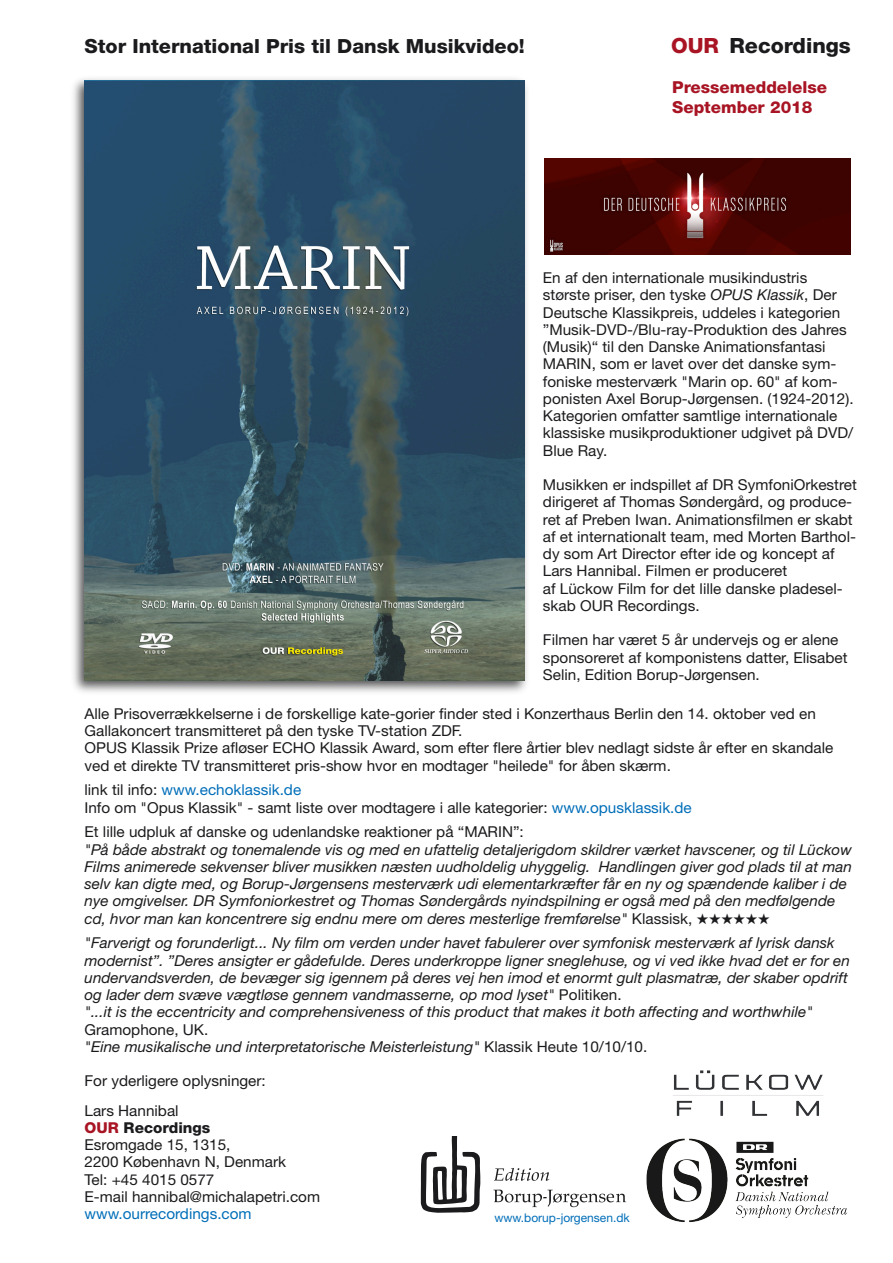
<style>
.page{position:relative;width:893px;height:1263px;background:#fff}
.page>*{position:absolute;margin:0;border:0;box-sizing:border-box;transform-origin:0 0}
.t1{font:800 21px "Helvetica Neue";color:#1b1b1e}
.t2{font:800 19.5px "Helvetica Neue";color:#1b1b1e}
.t3{font:800 16.5px/19.5px "Helvetica Neue";color:#a81423}
.t4{font:15px/17.2px "Helvetica Neue";color:#1b1b1e}
.t5{font:italic 15px/17.2px "Helvetica Neue";color:#1b1b1e}
.t6{font:15px "Helvetica Neue";color:#006eb9}
.t7{font:12px "Helvetica Neue";color:#006eb9}
.s1{color:#a81423}
.s2{font-style:italic}
.s3{color:#006eb9}
.s4{font-style:normal}
.s5{font-weight:800;color:#a81423}
.s6{font-weight:800}
</style>
<div class="page">
<div style="left:70px;top:74px;width:461px;height:622px;background:#1b1b1e;opacity:.75"></div>
<img style="left:85px;top:81px;width:439px;height:600px">
<svg style="left:494px;top:1168px;width:55px;height:13px"></svg>
<svg style="left:493px;top:1189px;width:133px;height:18px"></svg>
<svg style="left:421px;top:1136px;width:59px;height:77px"></svg>
<img style="left:673px;top:1070px;width:150px;height:46px">
<img style="left:646px;top:1138px;width:202px;height:84px">
<img style="left:544px;top:159px;width:306px;height:95px">
<h2 class="t2" style="left:85px;top:34px;width:442px">Stor International Pris til Dansk Musikvideo!</h2>
<h1 class="t1" style="left:671px;top:33px;width:181px"><span class="s1">OUR</span> Recordings</h1>
<p class="t3" style="left:672px;top:78px;width:156px">Pressemeddelelse<br>September 2018</p>
<p class="t4" style="left:543px;top:269px;width:312px">En af den internationale musikindustris største priser, den tyske <span class="s2">OPUS Klassik</span>, Der Deutsche Klassikpreis, uddeles i kategorien ”Musik-DVD-/Blu-ray-Produktion des Jahres (Musik)“ til den Danske Animationsfantasi MARIN, som er lavet over det danske sym&shy;foniske mesterværk "Marin op. 60" af kom&shy;ponisten Axel Borup-Jørgensen. (1924-2012).<br>Kategorien omfatter samtlige internationale klassiske musikproduktioner udgivet på DVD/ Blue Ray.</p>
<p class="t4" style="left:543px;top:476px;width:316px">Musikken er indspillet af DR SymfoniOrkestret dirigeret af Thomas Søndergård, og produce&shy;ret af Preben Iwan. Animationsfilmen er skabt af et internationalt team, med Morten Barthol&shy;dy som Art Director efter ide og koncept af Lars Hannibal. Filmen er produceret<br>af Lückow Film for det lille danske pladesel&shy;skab OUR Recordings.</p>
<p class="t4" style="left:543px;top:631px;width:306px">Filmen har været 5 år undervejs og er alene sponsoreret af komponistens datter, Elisabet<br>Selin, Edition Borup-Jørgensen.</p>
<p class="t4" style="left:85px;top:705px;width:750px">Alle Prisoverrækkelserne i de forskellige kate-gorier finder sted i Konzerthaus Berlin den 14. oktober ved en Gallakoncert transmitteret på den tyske TV-station ZDF.<br>OPUS Klassik Prize afløser ECHO Klassik Award, som efter flere årtier blev nedlagt sidste år efter en skandale ved et direkte TV transmitteret pris-show hvor en modtager "heilede" for åben skærm.</p>
<p class="t4" style="left:85px;top:781px;width:609px">link til info: <span class="s3">www.echoklassik.de<br></span>Info om "Opus Klassik" - samt liste over modtagere i alle kategorier: <span class="s3">www.opusklassik.de</span></p>
<p class="t4" style="left:85px;top:823px;width:441px">Et lille udpluk af danske og udenlandske reaktioner på “MARIN”:</p>
<p class="t5" style="left:85px;top:840px;width:769px">"På både abstrakt og tonemalende vis og med en ufattelig detaljerigdom skildrer værket havscener, og til Lückow Films animerede sekvenser bliver musikken næsten uudholdelig uhyggelig. Handlingen giver god plads til at man selv kan digte med, og Borup-Jørgensens mesterværk udi elementarkræfter får en ny og spændende kaliber i de nye omgivelser. DR Symfoniorkestret og Thomas Søndergårds nyindspilning er også med på den medfølgende cd, hvor man kan koncentrere sig endnu mere om deres mesterlige fremførelse" <span class="s4">Klassisk,</span> ★★★★★★</p>
<p class="t5" style="left:85px;top:934px;width:767px">"Farverigt og forunderligt... Ny film om verden under havet fabulerer over symfonisk mesterværk af lyrisk dansk modernist”. ”Deres ansigter er gådefulde. Deres underkroppe ligner sneglehuse, og vi ved ikke hvad det er for en undervandsverden, de bevæger sig igennem på deres vej hen imod et enormt gult plasmatræ, der skaber opdrift og lader dem svæve vægtløse gennem vandmasserne, op mod lyset" <span class="s4">Politiken.<br></span>"...it is the eccentricity and comprehensiveness of this product that makes it both affecting and worthwhile"</p>
<p class="t5" style="left:85px;top:1020px;width:564px"><span class="s4">Gramophone, UK.<br></span>"Eine musikalische und interpretatorische Meisterleistung" <span class="s4">Klassik Heute 10/10/10.</span></p>
<p class="t4" style="left:85px;top:1066px;width:183px;line-height:29.2px">For yderligere oplysninger:<br>Lars Hannibal</p>
<p class="t4" style="left:85px;top:1119px;width:237px"><span class="s5">OUR</span> <span class="s6">Recordings<br></span>Esromgade 15, 1315,<br>2200 København N, Denmark<br>Tel: +45 4015 0577<br>E-mail hannibal@michalapetri.com</p>
<p class="t6" style="left:85px;top:1205px;width:169px">www.ourrecordings.com</p>
<p class="t7" style="left:494px;top:1210px;width:137px">www.borup-jorgensen.dk</p>
</div>
